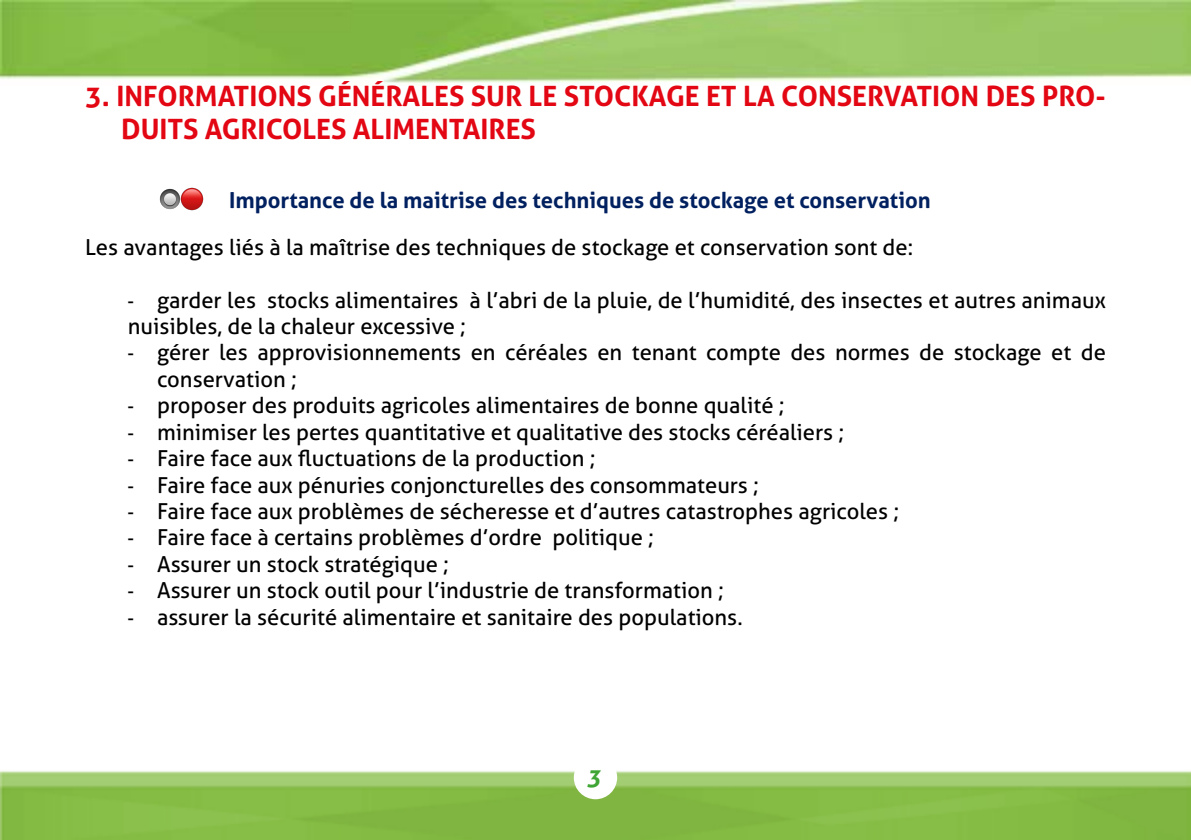
<style>
.page{position:relative;width:1191px;height:840px;background:#fff}
.page>*{position:absolute;margin:0;border:0;box-sizing:border-box;transform-origin:0 0}
.t1{font:700 28px/33.6px "Aller";color:#e30613}
.t2{font:italic 700 24px "Aller";color:#3fa535}
.t3{font:22px/26.4px "Aller";color:#000}
.t4{font:700 22px "Aller";color:#002060}
.s1{font-family:"Arial Narrow"}
</style>
<div class="page">
<img style="left:176px;top:0;width:1015px;height:85px">
<img style="left:176px;top:771px;width:1015px;height:68px">
<div style="left:574px;top:755px;width:43px;height:43px;background:#fff;border-radius:50%"></div>
<svg style="left:0;top:0;width:176px;height:839px"></svg>
<svg style="left:157px;top:186px;width:19px;height:26px"></svg>
<p class="t1" style="left:121px;top:79px;width:986px;text-indent:-36px">3. INFORMATIONS GÉNÉRALES SUR LE STOCKAGE ET LA CONSERVATION DES PRO-<br>DUITS AGRICOLES ALIMENTAIRES</p>
<p class="t4" style="left:229px;top:187px;width:703px">Importance de la maitrise des techniques de stockage et conservation</p>
<p class="t3" style="left:85px;top:233px;width:829px">Les avantages liés à la maîtrise des techniques de stockage et conservation sont de:</p>
<p class="t3" style="left:128px;top:286px;width:979px"><span class="s1">-</span> garder les stocks alimentaires à l’abri de la pluie, de l’humidité, des insectes et autres animaux nuisibles, de la chaleur excessive ;</p>
<p class="t3" style="left:157px;top:339px;width:950px;text-indent:-29px"><span class="s1">-</span> gérer les approvisionnements en céréales en tenant compte des normes de stockage et de conservation ;</p>
<p class="t3" style="left:128px;top:392px;width:658px"><span class="s1">-</span> proposer des produits agricoles alimentaires de bonne qualité ;</p>
<p class="t3" style="left:128px;top:418px;width:718px"><span class="s1">-</span> minimiser les pertes quantitative et qualitative des stocks céréaliers ;</p>
<p class="t3" style="left:128px;top:445px;width:469px"><span class="s1">-</span> Faire face aux fluctuations de la production ;</p>
<p class="t3" style="left:128px;top:471px;width:632px"><span class="s1">-</span> Faire face aux pénuries conjoncturelles des consommateurs ;</p>
<p class="t3" style="left:128px;top:497px;width:773px"><span class="s1">-</span> Faire face aux problèmes de sécheresse et d’autres catastrophes agricoles ;</p>
<p class="t3" style="left:128px;top:524px;width:527px"><span class="s1">-</span> Faire face à certains problèmes d’ordre politique ;</p>
<p class="t3" style="left:128px;top:550px;width:323px"><span class="s1">-</span> Assurer un stock stratégique ;</p>
<p class="t3" style="left:128px;top:577px;width:597px"><span class="s1">-</span> Assurer un stock outil pour l’industrie de transformation ;</p>
<p class="t3" style="left:128px;top:603px;width:616px"><span class="s1">-</span> assurer la sécurité alimentaire et sanitaire des populations.</p>
<p class="t2" style="left:586px;top:762px;width:16px">3</p>
</div>
